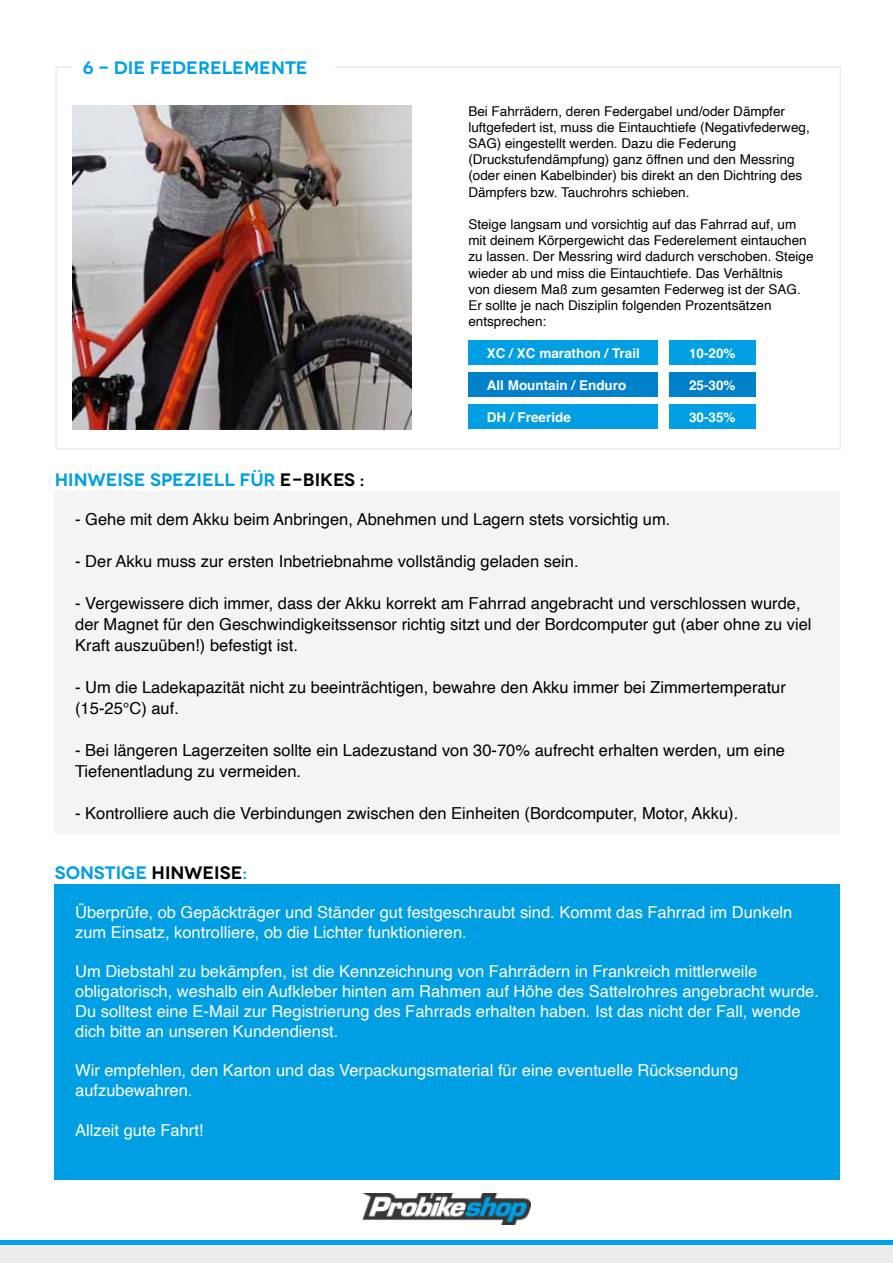
<style>
.page{position:relative;width:893px;height:1263px;background:#fff}
.page>*{position:absolute;margin:0;border:0;box-sizing:border-box;transform-origin:0 0}
.t1{font:600 18px "Novecentowide";color:#009fe3}
.t2{font:16.5px/21px "Helvetica";color:#000}
.t3{font:16.5px/19.8px "Helvetica";color:#fff}
.t4{font:13.5px/16.2px "Helvetica";color:#000}
.t5{font:700 13.5px "Helvetica";color:#fff}
.s1{color:#000}
</style>
<div class="page">
<div style="left:0;top:1244px;width:893px;height:19px;background:#ececec"></div>
<hr style="left:0;top:1240px;width:893px;height:4px;background:#009fe3">
<img style="left:362px;top:1193px;width:169px;height:32px">
<div style="left:54px;top:885px;width:786px;height:295px;background:#009fe3"></div>
<div style="left:54px;top:492px;width:786px;height:342px;background:#f5f4f4"></div>
<div style="left:55px;top:66px;width:786px;height:383px;border:2px solid #ececec"></div>
<img style="left:72px;top:105px;width:339px;height:324px">
<div style="left:468px;top:340px;width:190px;height:25px;background:#009fe3"></div>
<div style="left:669px;top:340px;width:87px;height:25px;background:#009fe3"></div>
<div style="left:468px;top:373px;width:190px;height:24px;background:#0081c9"></div>
<div style="left:669px;top:373px;width:87px;height:24px;background:#0081c9"></div>
<div style="left:468px;top:405px;width:190px;height:24px;background:#009fe3"></div>
<div style="left:669px;top:405px;width:87px;height:24px;background:#009fe3"></div>
<div style="left:72px;top:54px;width:263px;height:25px;background:#fff"></div>
<p class="t1" style="left:83px;top:57px;width:226px">6 - DIE FEDERELEMENTE</p>
<p class="t1" style="left:55px;top:469px;width:311px">HINWEISE SPEZIELL FÜR <span class="s1">E-BIKES :</span></p>
<p class="t4" style="left:468px;top:103px;width:343px">Bei Fahrrädern, deren Federgabel und/oder Dämpfer luftgefedert ist, muss die Eintauchtiefe (Negativfederweg, SAG) eingestellt werden. Dazu die Federung (Druckstufendämpfung) ganz öffnen und den Messring (oder einen Kabelbinder) bis direkt an den Dichtring des Dämpfers bzw. Tauchrohrs schieben.</p>
<p class="t4" style="left:468px;top:217px;width:347px">Steige langsam und vorsichtig auf das Fahrrad auf, um mit deinem Körpergewicht das Federelement eintauchen zu lassen. Der Messring wird dadurch verschoben. Steige wieder ab und miss die Eintauchtiefe. Das Verhältnis<br>von diesem Maß zum gesamten Federweg ist der SAG.<br>Er sollte je nach Disziplin folgenden Prozentsätzen entsprechen:</p>
<p class="t5" style="left:487px;top:345px;width:155px">XC / XC marathon / Trail</p>
<p class="t5" style="left:487px;top:377px;width:141px">All Mountain / Enduro</p>
<p class="t5" style="left:487px;top:409px;width:86px">DH / Freeride</p>
<p class="t5" style="left:689px;top:345px;width:48px">10-20%</p>
<p class="t5" style="left:689px;top:377px;width:48px">25-30%</p>
<p class="t5" style="left:689px;top:409px;width:48px">30-35%</p>
<p class="t2" style="left:75px;top:509px;width:597px">- Gehe mit dem Akku beim Anbringen, Abnehmen und Lagern stets vorsichtig um.</p>
<p class="t2" style="left:75px;top:551px;width:505px">- Der Akku muss zur ersten Inbetriebnahme vollständig geladen sein.</p>
<p class="t2" style="left:75px;top:593px;width:738px">- Vergewissere dich immer, dass der Akku korrekt am Fahrrad angebracht und verschlossen wurde, der Magnet für den Geschwindigkeitssensor richtig sitzt und der Bordcomputer gut (aber ohne zu viel<br>Kraft auszuüben!) befestigt ist.</p>
<p class="t2" style="left:75px;top:677px;width:712px">- Um die Ladekapazität nicht zu beeinträchtigen, bewahre den Akku immer bei Zimmertemperatur (15-25°C) auf.</p>
<p class="t2" style="left:75px;top:740px;width:711px">- Bei längeren Lagerzeiten sollte ein Ladezustand von 30-70% aufrecht erhalten werden, um eine<br>Tiefenentladung zu vermeiden.</p>
<p class="t2" style="left:75px;top:803px;width:665px">- Kontrolliere auch die Verbindungen zwischen den Einheiten (Bordcomputer, Motor, Akku).</p>
<p class="t1" style="left:55px;top:862px;width:194px">SONSTIGE <span class="s1">HINWEISE</span>:</p>
<p class="t3" style="left:75px;top:903px;width:719px">Überprüfe, ob Gepäckträger und Ständer gut festgeschraubt sind. Kommt das Fahrrad im Dunkeln zum Einsatz, kontrolliere, ob die Lichter funktionieren.</p>
<p class="t3" style="left:75px;top:962px;width:745px">Um Diebstahl zu bekämpfen, ist die Kennzeichnung von Fahrrädern in Frankreich mittlerweile obligatorisch, weshalb ein Aufkleber hinten am Rahmen auf Höhe des Sattelrohres angebracht wurde.<br>Du solltest eine E-Mail zur Registrierung des Fahrrads erhalten haben. Ist das nicht der Fall, wende dich bitte an unseren Kundendienst.</p>
<p class="t3" style="left:75px;top:1061px;width:665px">Wir empfehlen, den Karton und das Verpackungsmaterial für eine eventuelle Rücksendung aufzubewahren.</p>
<p class="t3" style="left:75px;top:1120px;width:130px">Allzeit gute Fahrt!</p>
</div>
